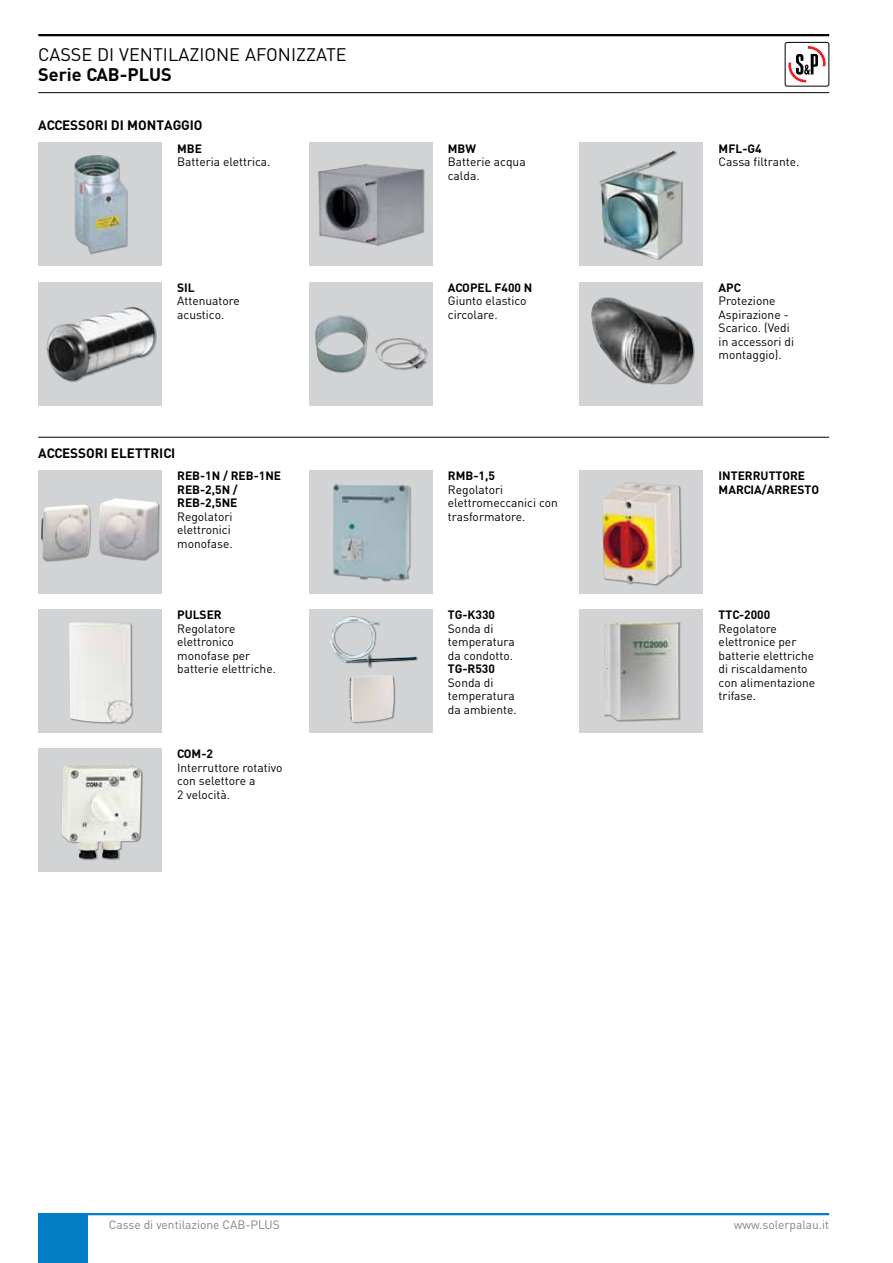
<style>
.page{position:relative;width:893px;height:1263px;background:#fff}
.page>*{position:absolute;margin:0;border:0;box-sizing:border-box;transform-origin:0 0}
.t1{font:18px "DIN";color:#000}
.t2{font:700 18px "DIN";color:#000}
.t3{font:700 13.5px "DIN";color:#000}
.t4{font:12px/13.5px "DIN";color:#000}
.t5{font:700 12px/13.5px "DIN";color:#000}
.t6{font:12px "DIN";color:#808285}
</style>
<div class="page">
<hr style="left:38px;top:1213px;width:791px;height:2px;background:#007dc5">
<div style="left:38px;top:1214px;width:49px;height:49px;background:#007dc5"></div>
<hr style="left:38px;top:34px;width:791px;height:2px;background:#000">
<hr style="left:38px;top:92px;width:791px;height:1px;background:#000">
<svg style="left:788px;top:47px;width:38px;height:36px"></svg>
<div style="left:785px;top:42px;width:44px;height:44px;border:1px solid #000;border-radius:2px"></div>
<div style="left:38px;top:143px;width:124px;height:123px;background:#d1d3d4"></div>
<div style="left:74px;top:155px;width:54px;height:99px;background:#000;opacity:.33"></div>
<img style="left:73px;top:155px;width:54px;height:98px">
<div style="left:39px;top:282px;width:123px;height:123px;background:#d1d3d4"></div>
<div style="left:47px;top:307px;width:109px;height:75px;background:#000;opacity:.33"></div>
<img style="left:47px;top:307px;width:108px;height:74px">
<div style="left:309px;top:143px;width:123px;height:123px;background:#d1d3d4"></div>
<div style="left:319px;top:164px;width:106px;height:82px;background:#000;opacity:.33"></div>
<img style="left:318px;top:164px;width:48px;height:28px">
<div style="left:309px;top:282px;width:123px;height:123px;background:#d1d3d4"></div>
<div style="left:315px;top:315px;width:113px;height:58px;background:#000;opacity:.33"></div>
<img style="left:315px;top:315px;width:111px;height:57px">
<div style="left:580px;top:282px;width:123px;height:123px;background:#d1d3d4"></div>
<div style="left:591px;top:298px;width:104px;height:87px;background:#000;opacity:.33"></div>
<img style="left:591px;top:297px;width:102px;height:86px">
<div style="left:580px;top:143px;width:123px;height:123px;background:#d1d3d4"></div>
<div style="left:599px;top:150px;width:84px;height:111px;background:#000;opacity:.33"></div>
<img style="left:599px;top:150px;width:82px;height:109px">
<hr style="left:38px;top:437px;width:791px;height:1px;background:#000">
<div style="left:38px;top:470px;width:124px;height:123px;background:#d1d3d4"></div>
<div style="left:42px;top:498px;width:118px;height:63px;background:#000;opacity:.33"></div>
<img style="left:41px;top:498px;width:117px;height:62px">
<div style="left:39px;top:609px;width:123px;height:124px;background:#d1d3d4"></div>
<div style="left:69px;top:621px;width:64px;height:103px;background:#000;opacity:.33"></div>
<img style="left:69px;top:621px;width:63px;height:102px">
<div style="left:39px;top:748px;width:123px;height:124px;background:#d1d3d4"></div>
<div style="left:62px;top:765px;width:81px;height:96px;background:#000;opacity:.33"></div>
<img style="left:61px;top:765px;width:80px;height:94px">
<div style="left:309px;top:470px;width:123px;height:123px;background:#d1d3d4"></div>
<div style="left:333px;top:482px;width:78px;height:100px;background:#000;opacity:.33"></div>
<img style="left:333px;top:483px;width:77px;height:97px">
<div style="left:309px;top:609px;width:123px;height:124px;background:#d1d3d4"></div>
<div style="left:350px;top:675px;width:45px;height:49px;background:#000;opacity:.33"></div>
<img style="left:349px;top:675px;width:25px;height:47px">
<div style="left:580px;top:470px;width:123px;height:123px;background:#d1d3d4"></div>
<div style="left:602px;top:482px;width:80px;height:104px;background:#000;opacity:.33"></div>
<img style="left:602px;top:482px;width:78px;height:102px">
<div style="left:329px;top:617px;width:89px;height:52px;background:#d1d3d4"></div>
<img style="left:329px;top:616px;width:88px;height:51px">
<div style="left:580px;top:609px;width:123px;height:124px;background:#d1d3d4"></div>
<div style="left:604px;top:622px;width:77px;height:100px;background:#000;opacity:.33"></div>
<img style="left:604px;top:622px;width:75px;height:98px">
<h1 class="t1" style="left:38px;top:43px;width:310px">casse di ventilazione afonizzate</h1>
<h1 class="t2" style="left:38px;top:62px;width:135px">SERIE CAB-PLUS</h1>
<p class="t3" style="left:38px;top:117px;width:134px">ACCESSORI DI MONTAGGI</p>
<p class="t3" style="left:194px;top:117px;width:10px">O</p>
<p class="t5" style="left:177px;top:141px;width:25px">MBE</p>
<p class="t4" style="left:177px;top:155px;width:95px">Batteria elettrica.</p>
<p class="t5" style="left:177px;top:280px;width:19px">SIL</p>
<p class="t4" style="left:177px;top:294px;width:64px">Attenuatore acustico.</p>
<p class="t3" style="left:38px;top:444px;width:127px">ACCESSORI ELETTRICI</p>
<p class="t5" style="left:177px;top:468px;width:97px">REB-1N / REB-1NE<br>REB-2,5N /<br>REB-2,5NE</p>
<p class="t4" style="left:177px;top:509px;width:57px">Regolatori elettronici monofase.</p>
<p class="t5" style="left:177px;top:608px;width:38px">PULSER</p>
<p class="t4" style="left:177px;top:621px;width:100px">Regolatore elettronico monofase per batterie elettriche.</p>
<p class="t5" style="left:177px;top:747px;width:37px">COM-2</p>
<p class="t4" style="left:177px;top:761px;width:107px">Interruttore rotativo con selettore a<br>2 velocità.</p>
<p class="t5" style="left:448px;top:141px;width:30px">MBW</p>
<p class="t4" style="left:448px;top:155px;width:79px">Batterie acqua calda.</p>
<p class="t5" style="left:448px;top:280px;width:84px">ACOPEL F400 N</p>
<p class="t4" style="left:448px;top:294px;width:80px">Giunto elastico circolare.</p>
<p class="t5" style="left:448px;top:468px;width:48px">RMB-1,5</p>
<p class="t4" style="left:448px;top:482px;width:112px">Regolatori elettromeccanici con trasformatore.</p>
<p class="t5" style="left:448px;top:608px;width:49px">TG-K330</p>
<p class="t4" style="left:448px;top:621px;width:68px">Sonda di temperatura da condotto.</p>
<p class="t5" style="left:448px;top:662px;width:49px">TG-R530</p>
<p class="t4" style="left:448px;top:675px;width:70px">Sonda di temperatura da ambiente.</p>
<p class="t5" style="left:719px;top:141px;width:44px">MFL-G4</p>
<p class="t4" style="left:719px;top:155px;width:82px">Cassa filtrante.</p>
<p class="t5" style="left:719px;top:280px;width:23px">APC</p>
<p class="t4" style="left:719px;top:294px;width:77px">Protezione<br>Aspirazione -<br>Scarico. (Vedi in accessori di montaggio).</p>
<p class="t5" style="left:719px;top:468px;width:80px;text-indent:50px">TTORE<br>MARCIA/ARRE</p>
<p class="t5" style="left:719px;top:468px;width:28px">INTERRU</p>
<p class="t5" style="left:797px;top:482px;width:23px">STO</p>
<p class="t5" style="left:719px;top:608px;width:53px">TTC-2000</p>
<p class="t4" style="left:719px;top:621px;width:98px">Regolatore elettronice per batterie elettriche di riscaldamento con alimentazione trifase.</p>
<p class="t6" style="left:109px;top:1217px;width:171px">Casse di ventilazione CAB-PLUS</p>
<p class="t6" style="left:734px;top:1217px;width:97px">www.solerpalau.it</p>
</div>
